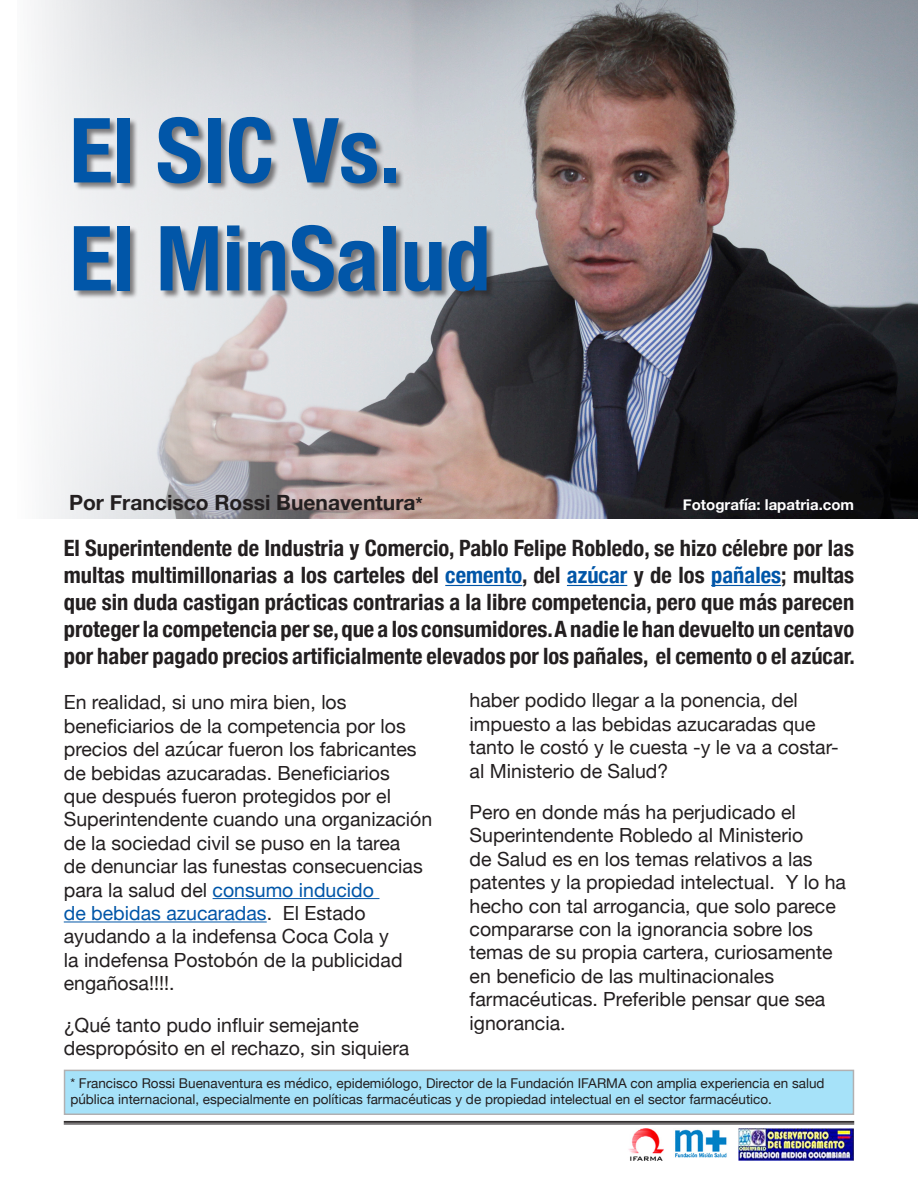
<style>
.page{position:relative;width:918px;height:1188px;background:#fff}
.page>*{position:absolute;margin:0;border:0;box-sizing:border-box;transform-origin:0 0}
.t1{font:700 condensed 90px/108px "Helvetica Neue";color:#0156a8}
.t2{font:700 condensed 22.5px/27px "Helvetica Neue";color:#231f20;text-align:justify}
.t3{font:700 21px "Helvetica Neue";color:#231f20}
.t4{font:19.5px/23.4px "Helvetica Neue";color:#231f20}
.t5{font:700 15px "Helvetica Neue";color:#fff}
.t6{font:13.5px/16.2px "Helvetica Neue";color:#231f20}
.s1{font-size:18px}
.s2{color:#0156a8}
</style>
<div class="page">
<hr style="left:64px;top:1121px;width:790px;height:1px;background:#231f20">
<hr style="left:64px;top:1122px;width:790px;height:1px;background:#231f20">
<hr style="left:64px;top:1124px;width:790px;height:1px;background:#231f20">
<img style="left:628px;top:1129px;width:225px;height:31px">
<img style="left:34px;top:0;width:884px;height:519px">
<div style="left:74px;top:116px;width:422px;height:184px;background:#231f20;opacity:.56"></div>
<div style="left:65px;top:1070px;width:788px;height:44px;background:#a6e2f9"></div>
<hr style="left:445px;top:585px;width:77px;height:1px;background:#0156a8">
<hr style="left:567px;top:585px;width:60px;height:1px;background:#0156a8">
<hr style="left:711px;top:585px;width:70px;height:1px;background:#0156a8">
<hr style="left:213px;top:898px;width:166px;height:1px;background:#0156a8">
<hr style="left:64px;top:922px;width:203px;height:1px;background:#0156a8">
<p class="t1" style="left:69px;top:90px;width:423px">El SIC Vs.<br>El MinSalud</p>
<p class="t3" style="left:69px;top:486px;width:355px">Por Francisco Rossi Buenaventura<span class="s1">*</span></p>
<p class="t5" style="left:683px;top:492px;width:173px">Fotografía: lapatria.com</p>
<p class="t2" style="left:64px;top:533px;width:793px">El Superintendente de Industria y Comercio, Pablo Felipe Robledo, se hizo célebre por las multas multimillonarias a los carteles del <span class="s2">cemento</span>, del <span class="s2">azúcar</span> y de los <span class="s2">pañales</span>; multas que sin duda castigan prácticas contrarias a la libre competencia, pero que más parecen proteger la competencia per se, que a los consumidores. A nadie le han devuelto un centavo por haber pagado precios artificialmente elevados por los pañales, el cemento o el azúcar.</p>
<p class="t4" style="left:64px;top:692px;width:370px">En realidad, si uno mira bien, los beneficiarios de la competencia por los precios del azúcar fueron los fabricantes de bebidas azucaradas. Beneficiarios<br>que después fueron protegidos por el Superintendente cuando una organización de la sociedad civil se puso en la tarea<br>de denunciar las funestas consecuencias para la salud del <span class="s2">consumo inducido<br>de bebidas azucaradas</span>. El Estado ayudando a la indefensa Coca Cola y<br>la indefensa Postobón de la publicidad engañosa!!!!.</p>
<p class="t4" style="left:64px;top:1014px;width:347px">¿Qué tanto pudo influir semejante despropósito en el rechazo, sin siquiera</p>
<p class="t4" style="left:470px;top:690px;width:371px">haber podido llegar a la ponencia, del impuesto a las bebidas azucaradas que tanto le costó y le cuesta -y le va a costar&shy;al Ministerio de Salud?</p>
<p class="t4" style="left:470px;top:801px;width:378px">Pero en donde más ha perjudicado el Superintendente Robledo al Ministerio<br>de Salud es en los temas relativos a las patentes y la propiedad intelectual. Y lo ha hecho con tal arrogancia, que solo parece compararse con la ignorancia sobre los temas de su propia cartera, curiosamente en beneficio de las multinacionales farmacéuticas. Preferible pensar que sea ignorancia.</p>
<p class="t6" style="left:70px;top:1076px;width:756px">* Francisco Rossi Buenaventura es médico, epidemiólogo, Director de la Fundación IFARMA con amplia experiencia en salud pública internacional, especialmente en políticas farmacéuticas y de propiedad intelectual en el sector farmacéutico.</p>
</div>
